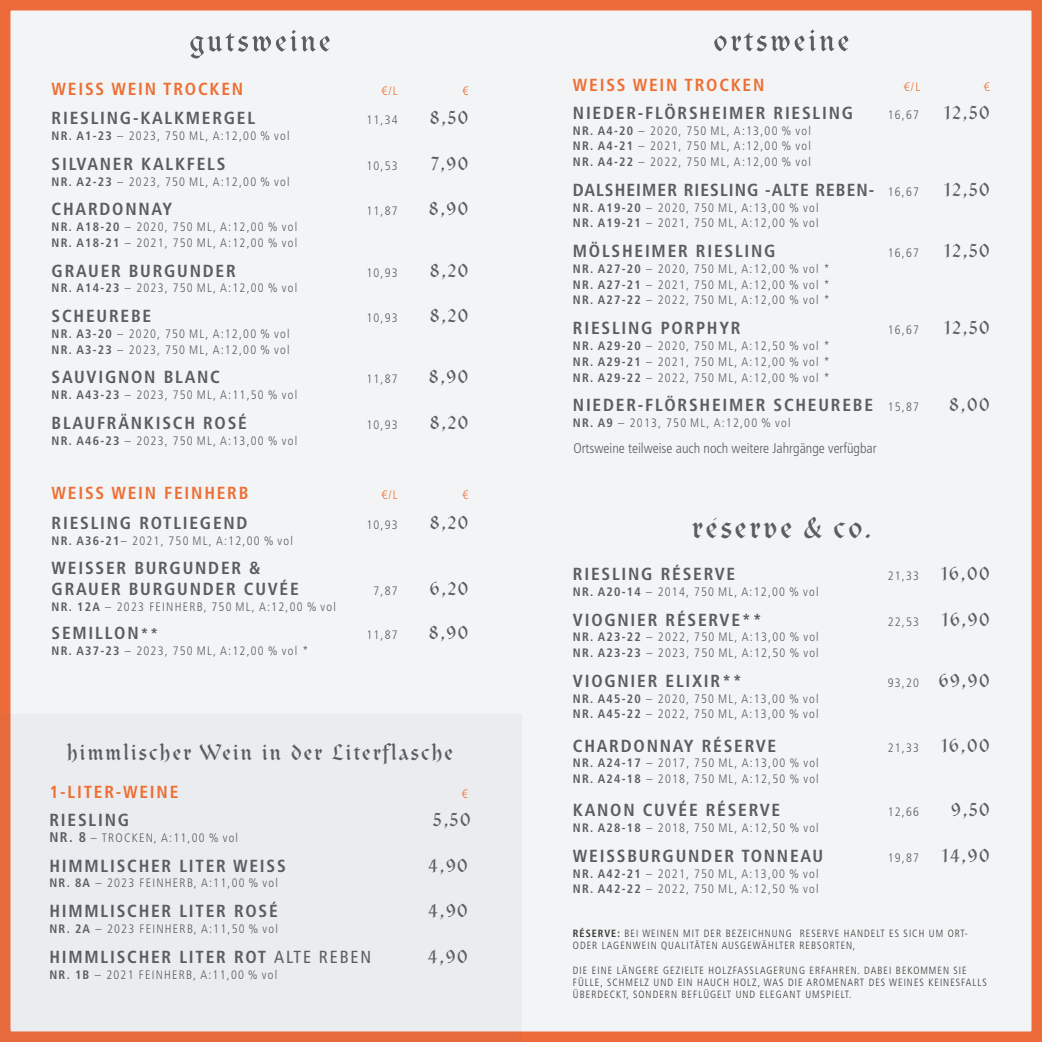
<style>
.page{position:relative;width:1042px;height:1042px;background:#f3f4f6}
.page>*{position:absolute;margin:0;border:0;box-sizing:border-box;transform-origin:0 0}
.t1{font:31.5px "Clairvaux LT Std";letter-spacing:.1em;color:#5b5d62}
.t2{font:22.75px "Clairvaux LT Std";letter-spacing:.1em;color:#5b5d62}
.t3{font:21px "Clairvaux LT Std";letter-spacing:.075em;color:#5b5d62}
.t4{font:700 condensed 17.5px/21px "Frutiger LT Std";letter-spacing:.1em;color:#5b5d62}
.t5{font:700 condensed 17.5px "Frutiger LT Std";letter-spacing:.1em;color:#ed6f34}
.t6{font:700 condensed 17.5px "Frutiger LT Std";letter-spacing:.06em;color:#5b5d62}
.t7{font:300 condensed 14px "Frutiger LT Std";color:#5b5d62}
.t8{font:300 condensed 12.25px/15.8px "Frutiger LT Std";letter-spacing:.1em;color:#5b5d62}
.t9{font:300 condensed 12.25px "Frutiger LT Std";color:#ed6f34}
.t10{font:300 condensed 10.5px/12.2px "Frutiger LT Std";letter-spacing:.1em;color:#3c3c3b}
.s1{font-weight:700}
.s2{font-size:15.75px}
.s3{font-weight:700;font-size:14px}
.s4{font-weight:400}
.s5{font-family:"Clairvaux LT Std";font-weight:400;font-stretch:normal;font-size:21px}
.s6{font-weight:300;font-size:12.25px}
</style>
<div class="page">
<div style="left:0;top:714px;width:522px;height:328px;background:#ebecef"></div>
<svg style="left:190px;top:30px;width:140px;height:28px"></svg>
<svg style="left:714px;top:29px;width:134px;height:22px"></svg>
<h3 class="t5" style="left:52px;top:78px;width:193px">WEISS WEIN TROCKEN</h3>
<p class="t9" style="left:381px;top:83px;width:18px">€/L</p>
<p class="t9" style="left:462px;top:83px;width:7px">€</p>
<h3 class="t4" style="left:52px;top:108px;width:205px">RIESLING-KALKMERGEL</h3>
<p class="t8" style="left:366px;top:112px;width:33px">11,34</p>
<h3 class="t3" style="left:430px;top:105px;width:40px">8,50</h3>
<p class="t8" style="left:52px;top:128px;width:239px"><span class="s1">NR. A1-23</span> – 2023, 750 ML, A:12,00 % vol</p>
<h3 class="t4" style="left:52px;top:153px;width:175px">SILVANER KALKFELS</h3>
<p class="t8" style="left:366px;top:158px;width:33px">10,53</p>
<h3 class="t3" style="left:431px;top:150px;width:39px">7,90</h3>
<p class="t8" style="left:52px;top:174px;width:239px"><span class="s1">NR. A2-23</span> – 2023, 750 ML, A:12,00 % vol</p>
<h3 class="t4" style="left:52px;top:199px;width:122px">CHARDONNAY</h3>
<p class="t8" style="left:366px;top:203px;width:33px">11,87</p>
<h3 class="t3" style="left:429px;top:196px;width:41px">8,90</h3>
<p class="t8" style="left:52px;top:219px;width:247px"><span class="s1">NR. A18-20</span> – 2020, 750 ML, A:12,00 % vol<br><span class="s1">NR. A18-21</span> – 2021, 750 ML, A:12,00 % vol</p>
<h3 class="t4" style="left:52px;top:260px;width:186px">GRAUER BURGUNDER</h3>
<p class="t8" style="left:366px;top:265px;width:33px">10,93</p>
<h3 class="t3" style="left:430px;top:257px;width:40px">8,20</h3>
<p class="t8" style="left:52px;top:280px;width:247px"><span class="s1">NR. A14-23</span> – 2023, 750 ML, A:12,00 % vol</p>
<h3 class="t4" style="left:52px;top:306px;width:101px">SCHEUREBE</h3>
<p class="t8" style="left:366px;top:310px;width:33px">10,93</p>
<h3 class="t3" style="left:430px;top:303px;width:40px">8,20</h3>
<p class="t8" style="left:52px;top:326px;width:239px"><span class="s1">NR. A3-20</span> – 2020, 750 ML, A:12,00 % vol<br><span class="s1">NR. A3-23</span> – 2023, 750 ML, A:12,00 % vol</p>
<h3 class="t4" style="left:52px;top:367px;width:170px">SAUVIGNON BLANC</h3>
<p class="t8" style="left:366px;top:371px;width:33px">11,87</p>
<h3 class="t3" style="left:429px;top:364px;width:41px">8,90</h3>
<p class="t8" style="left:52px;top:387px;width:247px"><span class="s1">NR. A43-23</span> – 2023, 750 ML, A:11,50 % vol</p>
<h3 class="t4" style="left:52px;top:412px;width:197px">BLAUFRÄNKISCH ROSÉ</h3>
<p class="t8" style="left:366px;top:417px;width:33px">10,93</p>
<h3 class="t3" style="left:430px;top:409px;width:40px">8,20</h3>
<p class="t8" style="left:52px;top:433px;width:247px"><span class="s1">NR. A46-23</span> – 2023, 750 ML, A:13,00 % vol</p>
<h3 class="t5" style="left:52px;top:482px;width:198px">WEISS WEIN FEINHERB</h3>
<p class="t9" style="left:381px;top:488px;width:18px">€/L</p>
<p class="t9" style="left:462px;top:488px;width:7px">€</p>
<h3 class="t4" style="left:52px;top:512px;width:198px">RIESLING ROTLIEGEND</h3>
<p class="t8" style="left:366px;top:517px;width:33px">10,93</p>
<h3 class="t3" style="left:430px;top:509px;width:40px">8,20</h3>
<p class="t8" style="left:52px;top:532px;width:243px"><span class="s1">NR. A36-21</span>– 2021, 750 ML, A:12,00 % vol</p>
<h3 class="t4" style="left:52px;top:558px;width:249px">WEISSER BURGUNDER &amp;<br>GRAUER BURGUNDER CUVÉE</h3>
<p class="t8" style="left:373px;top:583px;width:26px">7,87</p>
<h3 class="t3" style="left:430px;top:576px;width:40px">6,20</h3>
<p class="t8" style="left:52px;top:599px;width:286px"><span class="s1">NR. 12A</span> – 2023 FEINHERB, 750 ML, A:12,00 % vol</p>
<h3 class="t4" style="left:52px;top:622px;width:108px">SEMILLON<span class="s2">**</span></h3>
<p class="t8" style="left:366px;top:627px;width:33px">11,87</p>
<h3 class="t3" style="left:429px;top:619px;width:41px">8,90</h3>
<p class="t8" style="left:52px;top:643px;width:258px"><span class="s1">NR. A37-23</span> – 2023, 750 ML, A:12,00 % vol *</p>
<h2 class="t2" style="left:67px;top:738px;width:387px">himmlischer Wein in der Literflasche</h2>
<h3 class="t5" style="left:49px;top:782px;width:130px">1-LITER-WEINE</h3>
<p class="t9" style="left:462px;top:787px;width:7px">€</p>
<h3 class="t4" style="left:49px;top:809px;width:81px">RIESLING</h3>
<h3 class="t3" style="left:433px;top:806px;width:39px">5,50</h3>
<p class="t8" style="left:49px;top:830px;width:190px"><span class="s3">NR. 8</span> – TROCKEN, A:11,00 % vol</p>
<h3 class="t4" style="left:49px;top:855px;width:238px">HIMMLISCHER LITER WEISS</h3>
<h3 class="t3" style="left:428px;top:852px;width:41px">4,90</h3>
<p class="t8" style="left:49px;top:875px;width:230px"><span class="s1">NR. 8A</span> – 2023 FEINHERB, A:11,00 % vol</p>
<h3 class="t4" style="left:49px;top:900px;width:230px">HIMMLISCHER LITER ROSÉ</h3>
<h3 class="t3" style="left:428px;top:897px;width:41px">4,90</h3>
<p class="t8" style="left:49px;top:921px;width:230px"><span class="s1">NR. 2A</span> – 2023 FEINHERB, A:11,50 % vol</p>
<h3 class="t4" style="left:49px;top:946px;width:323px">HIMMLISCHER LITER ROT <span class="s4">ALTE REBEN</span></h3>
<h3 class="t3" style="left:428px;top:943px;width:41px">4,90</h3>
<p class="t8" style="left:49px;top:966px;width:229px"><span class="s1">NR. 1B</span> – 2021 FEINHERB, A:11,00 % vol</p>
<h3 class="t5" style="left:573px;top:74px;width:193px">WEISS WEIN TROCKEN</h3>
<p class="t9" style="left:904px;top:80px;width:18px">€/L</p>
<p class="t9" style="left:984px;top:80px;width:7px">€</p>
<h3 class="t4" style="left:573px;top:102px;width:282px">NIEDER-FLÖRSHEIMER RIESLING</h3>
<p class="t8" style="left:887px;top:107px;width:104px">16,67 <span class="s5">12,50</span></p>
<p class="t8" style="left:573px;top:123px;width:239px;text-align:justify"><span class="s1">NR. A4-20</span> – 2020, 750 ML, A:13,00 % vol <span class="s1">NR. A4-21</span> – 2021, 750 ML, A:12,00 % vol <span class="s1">NR. A4-22</span> – 2022, 750 ML, A:12,00 % vol</p>
<h3 class="t6" style="left:573px;top:179px;width:418px">DALSHEIMER RIESLING -ALTE REBEN- <span class="s6">16,67</span> <span class="s5">12,50</span></h3>
<p class="t8" style="left:573px;top:200px;width:247px"><span class="s1">NR. A19-20</span> – 2020, 750 ML, A:13,00 % vol<br><span class="s1">NR. A19-21</span> – 2021, 750 ML, A:12,00 % vol</p>
<h3 class="t4" style="left:573px;top:241px;width:204px">MÖLSHEIMER RIESLING</h3>
<p class="t8" style="left:887px;top:245px;width:104px">16,67 <span class="s5">12,50</span></p>
<p class="t8" style="left:573px;top:261px;width:258px;text-align:justify"><span class="s1">NR. A27-20</span> – 2020, 750 ML, A:12,00 % vol * <span class="s1">NR. A27-21</span> – 2021, 750 ML, A:12,00 % vol * <span class="s1">NR. A27-22</span> – 2022, 750 ML, A:12,00 % vol *</p>
<h3 class="t4" style="left:573px;top:318px;width:169px">RIESLING PORPHYR</h3>
<p class="t8" style="left:887px;top:322px;width:104px">16,67 <span class="s5">12,50</span></p>
<p class="t8" style="left:573px;top:338px;width:258px;text-align:justify"><span class="s1">NR. A29-20</span> – 2020, 750 ML, A:12,50 % vol * <span class="s1">NR. A29-21</span> – 2021, 750 ML, A:12,00 % vol * <span class="s1">NR. A29-22</span> – 2022, 750 ML, A:12,00 % vol *</p>
<h3 class="t4" style="left:573px;top:395px;width:348px">NIEDER-FLÖRSHEIMER SCHEUREBE <span class="s6">15,87</span></h3>
<h3 class="t3" style="left:949px;top:392px;width:42px">8,00</h3>
<p class="t8" style="left:573px;top:415px;width:219px"><span class="s1">NR. A9</span> – 2013, 750 ML, A:12,00 % vol</p>
<p class="t7" style="left:573px;top:440px;width:305px">Ortsweine teilweise auch noch weitere Jahrgänge verfügbar</p>
<h1 class="t1" style="left:692px;top:509px;width:181px">reserve &amp; co.</h1>
<h3 class="t4" style="left:573px;top:563px;width:164px">RIESLING RÉSERVE</h3>
<p class="t8" style="left:887px;top:568px;width:104px">21,33 <span class="s5">16,00</span></p>
<p class="t8" style="left:573px;top:584px;width:247px"><span class="s1">NR. A20-14</span> – 2014, 750 ML, A:12,00 % vol</p>
<h3 class="t4" style="left:573px;top:609px;width:190px">VIOGNIER RÉSERVE**</h3>
<p class="t8" style="left:887px;top:613px;width:104px">22,53 <span class="s5">16,90</span></p>
<p class="t8" style="left:573px;top:629px;width:247px"><span class="s1">NR. A23-22</span> – 2022, 750 ML, A:13,00 % vol<br><span class="s1">NR. A23-23</span> – 2023, 750 ML, A:12,50 % vol</p>
<h3 class="t4" style="left:573px;top:670px;width:171px">VIOGNIER ELIXIR**</h3>
<p class="t8" style="left:887px;top:675px;width:104px">93,20 <span class="s5">69,90</span></p>
<p class="t8" style="left:573px;top:690px;width:247px"><span class="s1">NR. A45-20</span> – 2020, 750 ML, A:13,00 % vol<br><span class="s1">NR. A45-22</span> – 2022, 750 ML, A:13,00 % vol</p>
<h3 class="t4" style="left:573px;top:735px;width:205px">CHARDONNAY RÉSERVE</h3>
<p class="t8" style="left:887px;top:739px;width:104px">21,33 <span class="s5">16,00</span></p>
<p class="t8" style="left:573px;top:755px;width:247px"><span class="s1">NR. A24-17</span> – 2017, 750 ML, A:13,00 % vol<br><span class="s1">NR. A24-18</span> – 2018, 750 ML, A:12,50 % vol</p>
<h3 class="t4" style="left:573px;top:800px;width:209px">KANON CUVÉE RÉSERVE</h3>
<p class="t8" style="left:887px;top:804px;width:33px">12,66</p>
<h3 class="t3" style="left:951px;top:796px;width:40px">9,50</h3>
<p class="t8" style="left:573px;top:820px;width:247px"><span class="s1">NR. A28-18</span> – 2018, 750 ML, A:12,50 % vol</p>
<h3 class="t4" style="left:573px;top:845px;width:252px">WEISSBURGUNDER TONNEAU</h3>
<p class="t8" style="left:887px;top:850px;width:104px">19,87 <span class="s5">14,90</span></p>
<p class="t8" style="left:573px;top:865px;width:247px"><span class="s1">NR. A42-21</span> – 2021, 750 ML, A:13,00 % vol<br><span class="s1">NR. A42-22</span> – 2022, 750 ML, A:12,50 % vol</p>
<p class="t10" style="left:573px;top:927px;width:396px"><span class="s1">RÉSERVE:</span> BEI WEINEN MIT DER BEZEICHNUNG RESERVE HANDELT ES SICH UM ORT-<br>ODER LAGENWEIN QUALITÄTEN AUSGEWÄHLTER REBSORTEN,</p>
<p class="t10" style="left:573px;top:964px;width:415px">DIE EINE LÄNGERE GEZIELTE HOLZFASSLAGERUNG ERFAHREN. DABEI BEKOMMEN SIE<br>FÜLLE, SCHMELZ UND EIN HAUCH HOLZ, WAS DIE AROMENART DES WEINES KEINESFALLS<br>ÜBERDECKT, SONDERN BEFLÜGELT UND ELEGANT UMSPIELT.</p>
</div>
